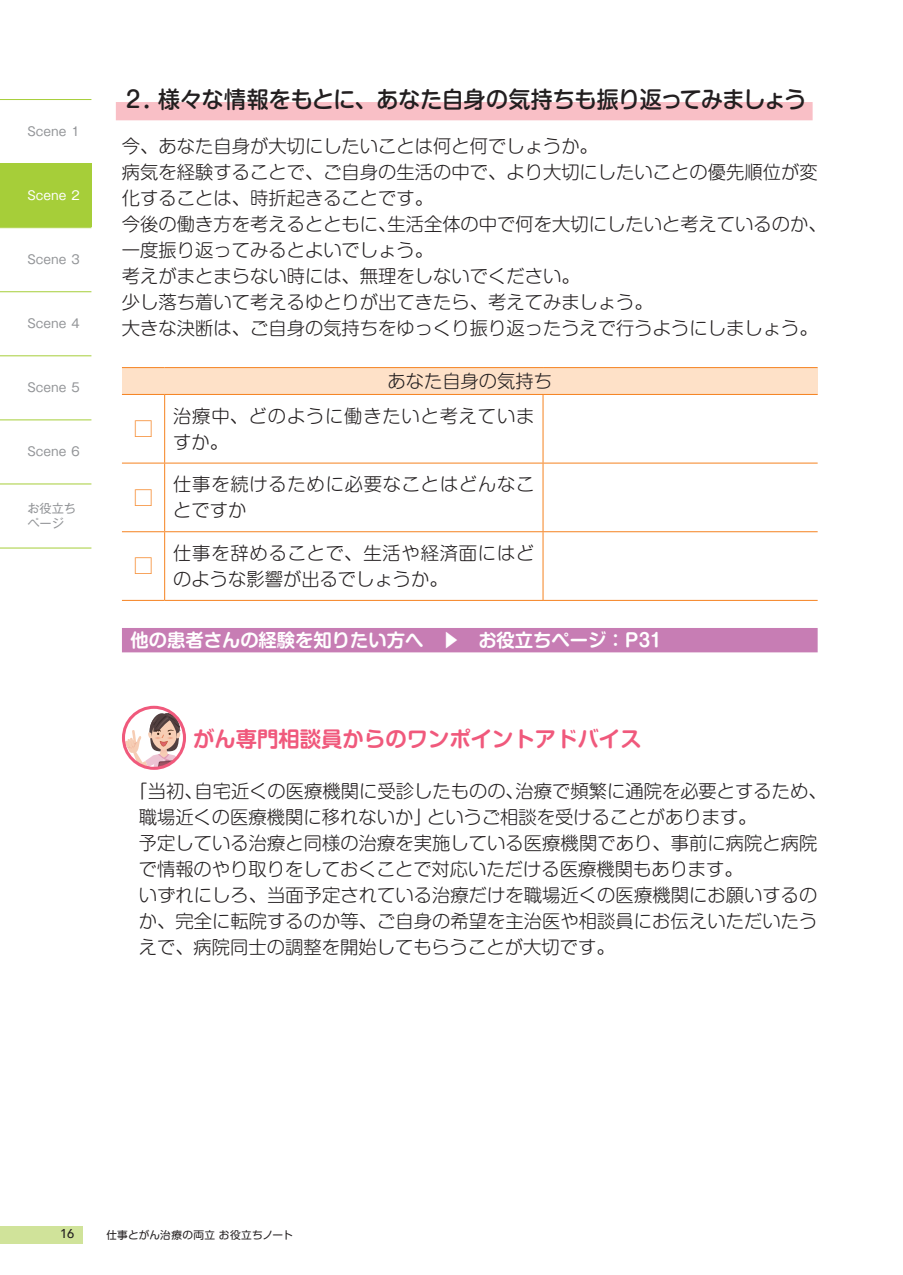
<style>
.page{position:relative;width:903px;height:1275px;background:#fff}
.page>*{position:absolute;margin:0;border:0;box-sizing:border-box;transform-origin:0 0}
.t1{font:500 22.93px "Shin M Go Pro";letter-spacing:-.01em;color:#231f20;scale:.96 1}
.t2{font:500 22.93px "Shin M Go Pro";letter-spacing:-.01em;color:#231f20}
.t3{font:700 21.35px "Shin M Go Pro De";color:#f0597c}
.t4{font:300 19.25px "Shin M Go Pro";color:#f58220}
.t5{font:300 18.38px/25.9px "Shin M Go Pro";color:#231f20}
.t6{font:300 18.38px/34.8px "Shin M Go Pro";letter-spacing:.045em;color:#231f20}
.t7{font:700 18.38px "Shin M Go Pro De";color:#fff}
.t8{font:300 18.38px "Shin M Go Pro";letter-spacing:.04em;color:#231f20}
.t9{font:500 12.78px "Avenir";color:#231f20}
.t10{font:12.25px/15.2px "Gothic MB101 Pro";color:#939598}
.t11{font:12.25px "Gothic MB101 Pro";color:#fff}
.t12{font:10.67px "Shin M Go Pro";letter-spacing:.025em;color:#231f20}
</style>
<div class="page">
<div style="left:116px;top:102px;width:696px;height:18px;background:#f9bfc6"></div>
<div style="left:122px;top:628px;width:696px;height:24px;background:#c77db4"></div>
<div style="left:122px;top:368px;width:696px;height:26px;background:#fee1c8"></div>
<hr style="left:122px;top:367px;width:43px;height:1px;background:#f58220">
<hr style="left:165px;top:367px;width:378px;height:1px;background:#f58220">
<hr style="left:543px;top:367px;width:275px;height:1px;background:#f58220">
<hr style="left:122px;top:394px;width:43px;height:1px;background:#f58220">
<hr style="left:165px;top:394px;width:378px;height:1px;background:#f58220">
<hr style="left:164px;top:395px;width:1px;height:68px;background:#f58220">
<hr style="left:543px;top:394px;width:275px;height:1px;background:#f58220">
<hr style="left:543px;top:395px;width:1px;height:68px;background:#f58220">
<hr style="left:543px;top:463px;width:275px;height:1px;background:#f58220">
<hr style="left:543px;top:531px;width:275px;height:1px;background:#f58220">
<hr style="left:122px;top:463px;width:43px;height:1px;background:#f58220">
<hr style="left:165px;top:463px;width:378px;height:1px;background:#f58220">
<hr style="left:164px;top:463px;width:1px;height:68px;background:#f58220">
<hr style="left:543px;top:463px;width:1px;height:68px;background:#f58220">
<hr style="left:122px;top:531px;width:43px;height:1px;background:#f58220">
<hr style="left:165px;top:531px;width:378px;height:1px;background:#f58220">
<hr style="left:164px;top:532px;width:1px;height:68px;background:#f58220">
<hr style="left:543px;top:532px;width:1px;height:68px;background:#f58220">
<hr style="left:122px;top:600px;width:43px;height:1px;background:#f58220">
<hr style="left:165px;top:600px;width:378px;height:1px;background:#f58220">
<hr style="left:543px;top:600px;width:275px;height:1px;background:#f58220">
<svg style="left:125px;top:709px;width:59px;height:59px"></svg>
<div style="left:122px;top:706px;width:64px;height:64px;border:3px solid #f0597c;border-radius:50%"></div>
<div style="left:0;top:163px;width:91px;height:64px;background:#a6ce39"></div>
<div style="left:0;top:1226px;width:83px;height:17px;background:#d0e39a"></div>
<hr style="left:0;top:99px;width:91px;height:1px;background:#a6ce39">
<hr style="left:0;top:227px;width:91px;height:1px;background:#a6ce39">
<hr style="left:0;top:291px;width:91px;height:1px;background:#a6ce39">
<hr style="left:0;top:355px;width:91px;height:1px;background:#a6ce39">
<hr style="left:0;top:419px;width:91px;height:1px;background:#a6ce39">
<hr style="left:0;top:483px;width:91px;height:1px;background:#a6ce39">
<hr style="left:0;top:548px;width:91px;height:1px;background:#a6ce39">
<p class="t10" style="left:27px;top:122px;width:56px">Scene １</p>
<p class="t11" style="left:27px;top:185px;width:56px">Scene ２</p>
<p class="t10" style="left:27px;top:250px;width:56px">Scene ３</p>
<p class="t10" style="left:27px;top:314px;width:56px">Scene ４</p>
<p class="t10" style="left:27px;top:378px;width:56px">Scene ５</p>
<p class="t10" style="left:27px;top:442px;width:56px">Scene ６</p>
<p class="t10" style="left:27px;top:499px;width:50px">お役立ちページ</p>
<p class="t1" style="left:158px;top:81px;width:677px">様々な情報をもとに、あなた自身の気持ちも振り返ってみましょう</p>
<p class="t2" style="left:122px;top:81px;width:46px">２．</p>
<p class="t5" style="left:122px;top:131px;width:477px">今、あなた自身が大切にしたいことは何と何でしょうか。</p>
<p class="t5" style="left:122px;top:157px;width:697px">病気を経験することで、ご自身の生活の中で、より大切にしたいことの優先順位が変</p>
<p class="t5" style="left:122px;top:183px;width:313px">化することは、時折起きることです。</p>
<p class="t5" style="left:387px;top:209px;width:441px">生活全体の中で何を大切にしたいと考えているのか、</p>
<p class="t5" style="left:122px;top:209px;width:697px">今後の働き方を考えるとともに、<br>一度振り返ってみるとよいでしょう。<br>考えがまとまらない時には、無理をしないでください。<br>少し落ち着いて考えるゆとりが出てきたら、考えてみましょう。<br>大きな決断は、ご自身の気持ちをゆっくり振り返ったうえで行うようにしましょう。</p>
<p class="t6" style="left:173px;top:361px;width:380px;text-indent:214px">あなた自身の気持ち治療中、どのように働きたいと考えていま</p>
<p class="t4" style="left:134px;top:413px;width:21px">□</p>
<p class="t5" style="left:173px;top:427px;width:56px">すか。</p>
<p class="t8" style="left:173px;top:470px;width:363px">仕事を続けるために必要なことはどんなこ</p>
<p class="t4" style="left:134px;top:482px;width:21px">□</p>
<p class="t5" style="left:173px;top:495px;width:75px">とですか</p>
<p class="t6" style="left:173px;top:534px;width:363px">仕事を辞めることで、生活や経済面にはど</p>
<p class="t4" style="left:134px;top:551px;width:21px">□</p>
<p class="t5" style="left:173px;top:564px;width:276px">のような影響が出るでしょうか。</p>
<p class="t7" style="left:130px;top:625px;width:533px">他の患者さんの経験を知りたい方へ　▶　お役立ちページ：P31</p>
<p class="t3" style="left:193px;top:722px;width:450px">がん専門相談員からのワンポイントアドバイス</p>
<p class="t5" style="left:515px;top:776px;width:313px">治療で頻繁に通院を必要とするため、</p>
<p class="t5" style="left:194px;top:776px;width:331px">自宅近くの医療機関に受診したものの、</p>
<p class="t5" style="left:130px;top:776px;width:75px">「当初、</p>
<p class="t5" style="left:427px;top:802px;width:331px">というご相談を受けることがあります。</p>
<p class="t5" style="left:139px;top:802px;width:680px">職場近くの医療機関に移れないか」<br>予定している治療と同様の治療を実施している医療機関であり、事前に病院と病院で情報のやり取りをしておくことで対応いただける医療機関もあります。<br>いずれにしろ、当面予定されている治療だけを職場近くの医療機関にお願いするのか、完全に転院するのか等、ご自身の希望を主治医や相談員にお伝えいただいたうえで、病院同士の調整を開始してもらうことが大切です。</p>
<p class="t9" style="left:60px;top:1223px;width:16px">16</p>
<p class="t12" style="left:106px;top:1226px;width:188px">仕事とがん治療の両立お役立ちノート</p>
</div>
